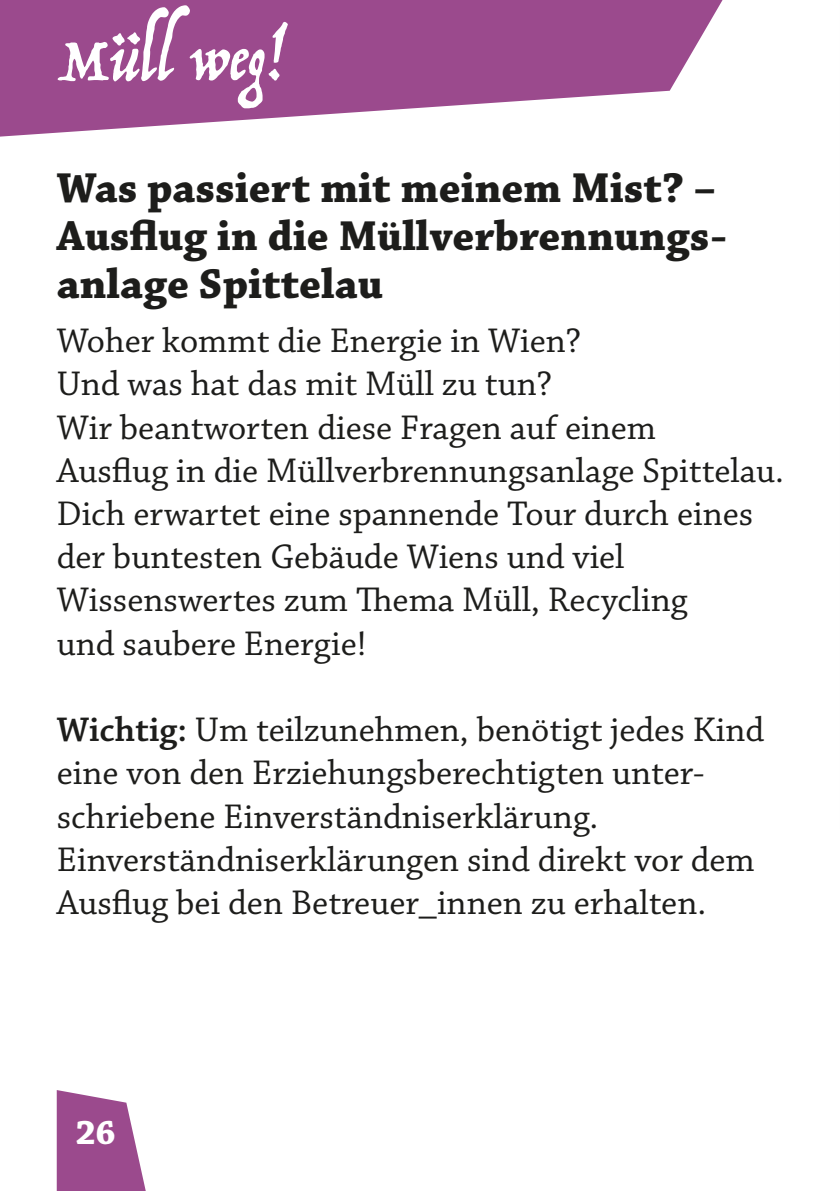
<style>
.page{position:relative;width:840px;height:1191px;background:#fff}
.page>*{position:absolute;margin:0;border:0;box-sizing:border-box;transform-origin:0 0}
.t1{font:64px "Trattatello";color:#fff}
.t2{font:700 44px/48px "Chaparral Pro";color:#1d1d1b}
.t3{font:36px/43.2px "Chaparral Pro";color:#1d1d1b}
.t4{font:700 36px "Chaparral Pro";color:#fff}
.s1{font-weight:600}
</style>
<div class="page">
<svg style="left:0;top:0;width:723px;height:137px;fill:#9b4a8d"></svg>
<svg style="left:57px;top:1090px;width:89px;height:101px"></svg>
<h1 class="t1" style="left:57px;top:20px;width:228px">Müll weg!</h1>
<p class="t2" style="left:57px;top:165px;width:671px">Was passiert mit meinem Mist? –<br>Ausflug in die Müllverbrennungs&shy;anlage Spittelau</p>
<p class="t3" style="left:57px;top:320px;width:728px">Woher kommt die Energie in Wien?<br>Und was hat das mit Müll zu tun?<br>Wir beantworten diese Fragen auf einem<br>Ausflug in die Müllverbrennungsanlage Spittelau.<br>Dich erwartet eine spannende Tour durch eines der buntesten Gebäude Wiens und viel Wissenswertes zum Thema Müll, Recycling<br>und saubere Energie!</p>
<p class="t3" style="left:57px;top:709px;width:708px"><span class="s1">Wichtig:</span> Um teilzunehmen, benötigt jedes Kind eine von den Erziehungsberechtigten unter&shy;schriebene Einverständniserklärung.<br>Einverständniserklärungen sind direkt vor dem Ausflug bei den Betreuer_innen zu erhalten.</p>
<p class="t4" style="left:75px;top:1111px;width:42px">26</p>
</div>
